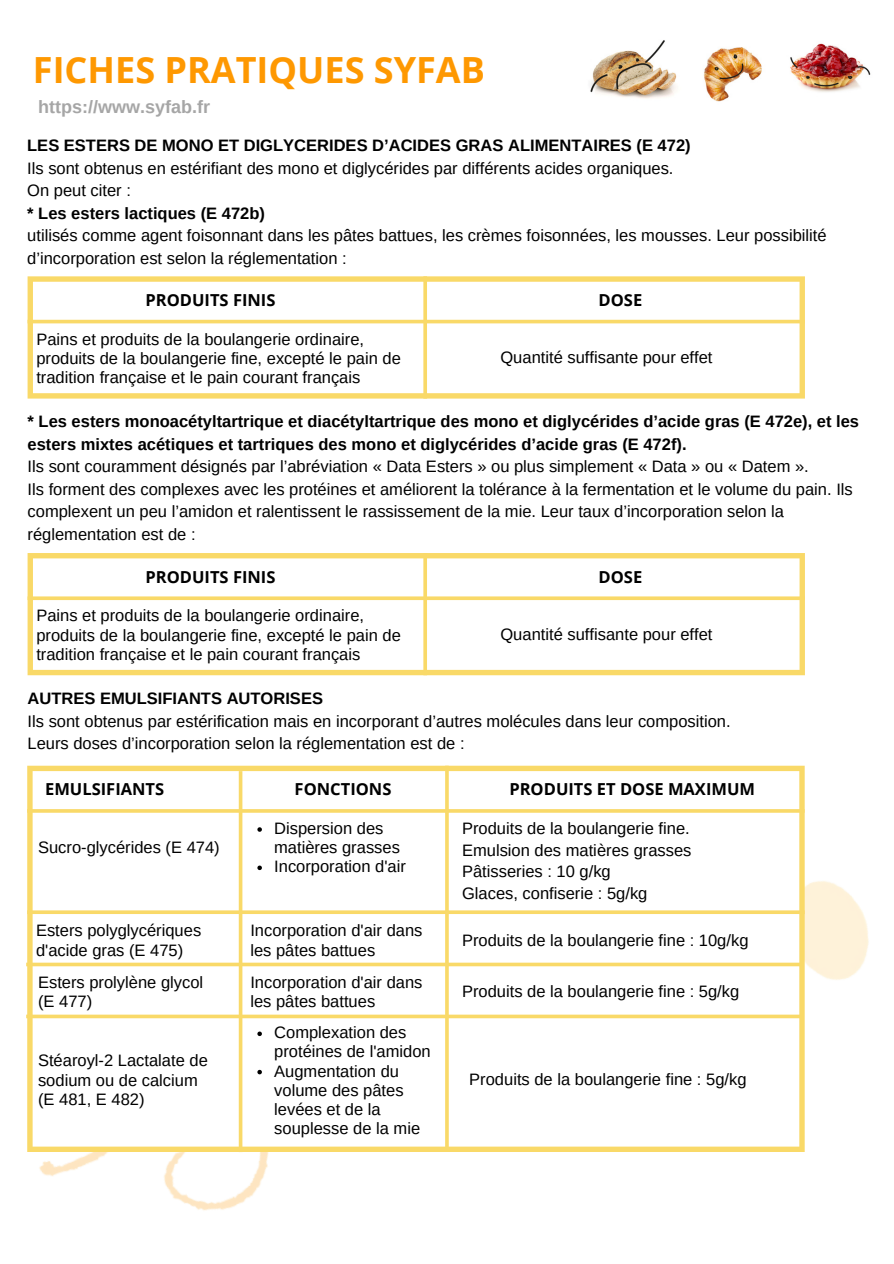
<style>
.page{position:relative;width:894px;height:1264px;background:#fff}
.page>*{position:absolute;margin:0;border:0;box-sizing:border-box;transform-origin:0 0}
.t1{font:700 36px "Open Sans";color:#fe9801}
.t2{font:700 18px "Arimo";color:#a6a6a6}
.t3{font:16.5px/19.2px "Arimo";color:#000}
.t4{font:700 16.5px/22.5px "Arimo";color:#000}
.t5{font:700 16.5px "Open Sans";color:#000}
</style>
<div class="page">
<img style="left:27px;top:765px;width:842px;height:446px">
<img style="left:703px;top:47px;width:59px;height:55px">
<img style="left:790px;top:43px;width:81px;height:49px">
<img style="left:590px;top:40px;width:87px;height:59px">
<svg style="left:28px;top:276px;width:776px;height:122px"></svg>
<svg style="left:28px;top:553px;width:776px;height:122px"></svg>
<svg style="left:26px;top:765px;width:778px;height:386px"></svg>
<p class="t1" style="left:33px;top:45px;width:453px">FICHES PRATIQUES SYFAB</p>
<p class="t2" style="left:38px;top:97px;width:173px">https://www.syfab.fr</p>
<p class="t4" style="left:27px;top:134px;width:664px">LES ESTERS DE MONO ET DIGLYCERIDES D’ACIDES GRAS ALIMENTAIRES (E 472)</p>
<p class="t3" style="left:27px;top:158px;width:647px">Ils sont obtenus en estérifiant des mono et diglycérides par différents acides organiques.</p>
<p class="t3" style="left:27px;top:181px;width:105px">On peut citer :</p>
<p class="t4" style="left:27px;top:202px;width:239px">* Les esters lactiques (E 472b)</p>
<p class="t3" style="left:27px;top:224px;width:800px;line-height:22.5px">utilisés comme agent foisonnant dans les pâtes battues, les crèmes foisonnées, les mousses. Leur possibilité d’incorporation est selon la réglementation :</p>
<p class="t5" style="left:145px;top:288px;width:131px">PRODUITS FINIS</p>
<p class="t5" style="left:598px;top:288px;width:45px">DOSE</p>
<p class="t3" style="left:36px;top:329px;width:366px">Pains et produits de la boulangerie ordinaire, produits de la boulangerie fine, excepté le pain de tradition française et le pain courant français</p>
<p class="t3" style="left:500px;top:348px;width:213px">Quantité suffisante pour effet</p>
<p class="t4" style="left:28px;top:410px;width:832px">* Les esters monoacétyltartrique et diacétyltartrique des mono et diglycérides d’acide gras (E 472e), et les esters mixtes acétiques et tartriques des mono et diglycérides d’acide gras (E 472f).</p>
<p class="t3" style="left:28px;top:457px;width:782px">Ils sont couramment désignés par l’abréviation « Data Esters » ou plus simplement « Data » ou « Datem ».</p>
<p class="t3" style="left:28px;top:477px;width:826px;line-height:22.5px">Ils forment des complexes avec les protéines et améliorent la tolérance à la fermentation et le volume du pain. Ils complexent un peu l’amidon et ralentissent le rassissement de la mie. Leur taux d’incorporation selon la réglementation est de :</p>
<p class="t5" style="left:145px;top:565px;width:131px">PRODUITS FINIS</p>
<p class="t5" style="left:598px;top:565px;width:45px">DOSE</p>
<p class="t3" style="left:36px;top:606px;width:366px">Pains et produits de la boulangerie ordinaire, produits de la boulangerie fine, excepté le pain de tradition française et le pain courant français</p>
<p class="t3" style="left:500px;top:624px;width:213px">Quantité suffisante pour effet</p>
<p class="t4" style="left:28px;top:687px;width:297px">AUTRES EMULSIFIANTS AUTORISES</p>
<p class="t3" style="left:28px;top:711px;width:704px">Ils sont obtenus par estérification mais en incorporant d’autres molécules dans leur composition.</p>
<p class="t3" style="left:28px;top:733px;width:438px">Leurs doses d’incorporation selon la réglementation est de :</p>
<p class="t5" style="left:45px;top:777px;width:121px">EMULSIFIANTS</p>
<p class="t5" style="left:294px;top:777px;width:98px">FONCTIONS</p>
<p class="t5" style="left:509px;top:777px;width:247px">PRODUITS ET DOSE MAXIMUM</p>
<p class="t3" style="left:38px;top:837px;width:183px">Sucro-glycérides (E 474)</p>
<p class="t3" style="left:274px;top:818px;width:127px">Dispersion des matières grasses</p>
<p class="t3" style="left:274px;top:857px;width:133px">Incorporation d'air</p>
<p class="t3" style="left:462px;top:819px;width:229px">Produits de la boulangerie fine.</p>
<p class="t3" style="left:462px;top:840px;width:231px">Emulsion des matières grasses</p>
<p class="t3" style="left:462px;top:861px;width:150px">Pâtisseries : 10 g/kg</p>
<p class="t3" style="left:462px;top:883px;width:187px">Glaces, confiserie : 5g/kg</p>
<p class="t3" style="left:36px;top:921px;width:167px">Esters polyglycériques d'acide gras (E 475)</p>
<p class="t3" style="left:250px;top:921px;width:173px">Incorporation d'air dans les pâtes battues</p>
<p class="t3" style="left:462px;top:930px;width:288px">Produits de la boulangerie fine : 10g/kg</p>
<p class="t3" style="left:38px;top:972px;width:167px">Esters prolylène glycol</p>
<p class="t3" style="left:38px;top:991px;width:56px">(E 477)</p>
<p class="t3" style="left:250px;top:972px;width:173px">Incorporation d'air dans les pâtes battues</p>
<p class="t3" style="left:462px;top:981px;width:279px">Produits de la boulangerie fine : 5g/kg</p>
<p class="t3" style="left:38px;top:1051px;width:171px">Stéaroyl-2 Lactalate de sodium ou de calcium</p>
<p class="t3" style="left:38px;top:1089px;width:108px">(E 481, E 482)</p>
<p class="t3" style="left:274px;top:1022px;width:158px">Complexation des protéines de l'amidon</p>
<p class="t3" style="left:274px;top:1061px;width:147px">Augmentation du volume des pâtes levées et de la souplesse de la mie</p>
<p class="t3" style="left:469px;top:1069px;width:279px">Produits de la boulangerie fine : 5g/kg</p>
</div>
